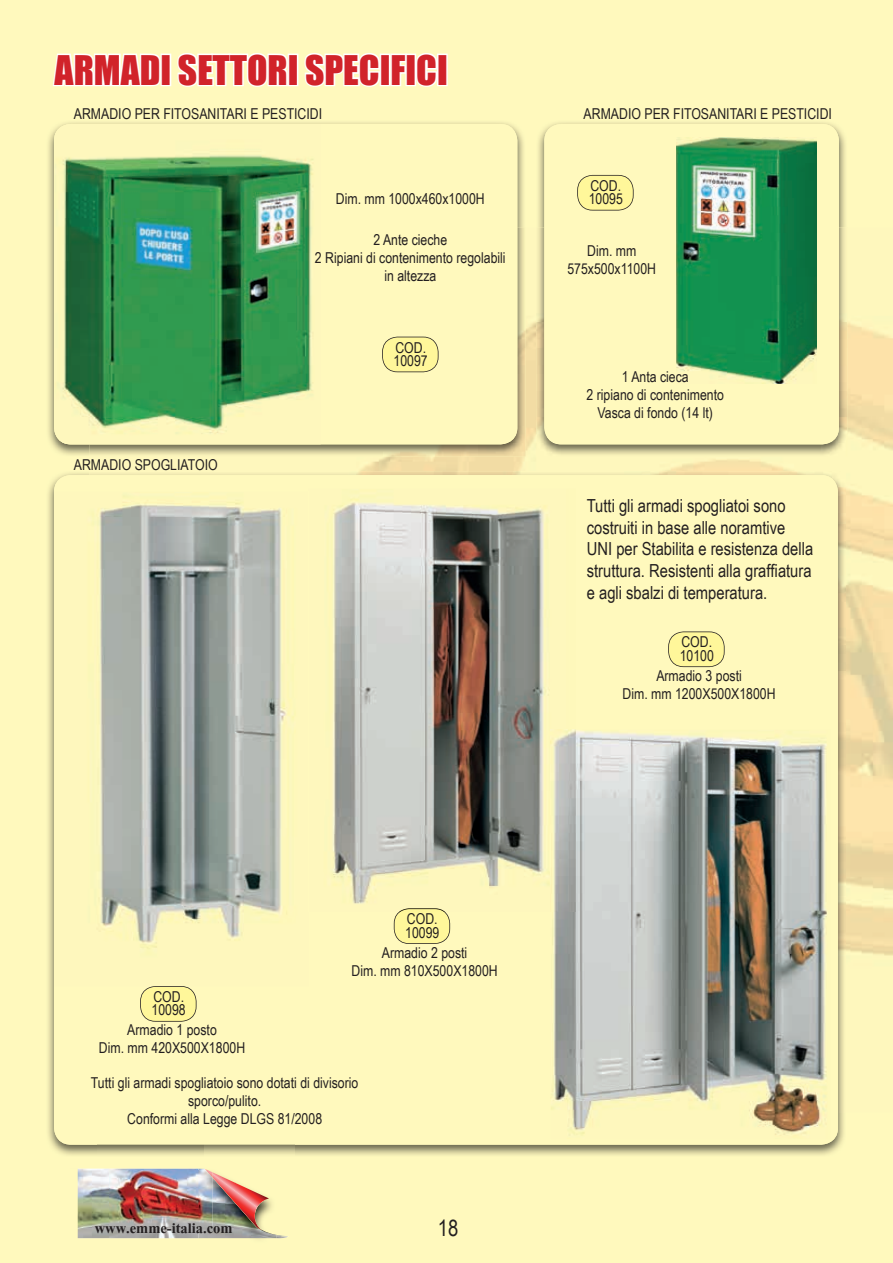
<style>
.page{position:relative;width:893px;height:1263px;background:#fff9bd}
.page>*{position:absolute;margin:0;border:0;box-sizing:border-box;transform-origin:0 0}
.t1{font:37.5px "Impact";color:#d1232a}
.t2{font:22.5px "Arial Narrow";color:#231f20}
.t3{font:18px/21.6px "Arial Narrow";color:#231f20}
.t4{font:700 18px "Aparajita";color:#231f20}
.t5{font:15px/18px "Arial Narrow";color:#231f20;text-align:center}
</style>
<div class="page">
<img style="left:77px;top:1168px;width:211px;height:71px">
<img style="left:48px;top:122px;width:476px;height:333px">
<img style="left:89px;top:227px;width:436px;height:229px">
<div style="left:54px;top:124px;width:463px;height:320px;background:#fff9bd;border-radius:17px"></div>
<img style="left:55px;top:124px;width:258px;height:320px">
<svg style="left:382px;top:337px;width:56px;height:35px;background:#f4ec97"></svg>
<svg style="left:52px;top:53px;width:111px;height:34px"></svg>
<div style="left:161px;top:54px;width:10px;height:32px;border:3px solid #fff"></div>
<svg style="left:177px;top:53px;width:113px;height:34px"></svg>
<div style="left:288px;top:54px;width:10px;height:32px;border:3px solid #fff"></div>
<svg style="left:304px;top:53px;width:78px;height:34px"></svg>
<div style="left:380px;top:54px;width:10px;height:32px;border:3px solid #fff"></div>
<svg style="left:389px;top:53px;width:19px;height:34px"></svg>
<div style="left:405px;top:54px;width:11px;height:32px;border:3px solid #fff"></div>
<svg style="left:414px;top:53px;width:25px;height:34px"></svg>
<div style="left:437px;top:54px;width:11px;height:32px;border:3px solid #fff"></div>
<img style="left:536px;top:122px;width:311px;height:334px">
<div style="left:544px;top:124px;width:295px;height:320px;background:#fff9bd;border-radius:17px"></div>
<img style="left:676px;top:138px;width:140px;height:246px">
<svg style="left:577px;top:175px;width:57px;height:36px;background:#f2eb97"></svg>
<img style="left:48px;top:473px;width:50px;height:682px">
<img style="left:295px;top:1112px;width:549px;height:43px">
<img style="left:89px;top:471px;width:757px;height:53px">
<img style="left:838px;top:524px;width:8px;height:588px">
<div style="left:54px;top:475px;width:784px;height:670px;background:#fff9bd;border-radius:17px"></div>
<img style="left:99px;top:502px;width:195px;height:447px">
<svg style="left:140px;top:986px;width:57px;height:36px;background:#f2ea96"></svg>
<img style="left:551px;top:730px;width:276px;height:405px">
<svg style="left:394px;top:912px;width:56px;height:32px;background:#f5ed97"></svg>
<svg style="left:668px;top:631px;width:57px;height:36px;background:#f2eb97"></svg>
<img style="left:333px;top:499px;width:241px;height:405px">
<img style="left:551px;top:730px;width:25px;height:182px">
<img style="left:405px;top:908px;width:35px;height:1px">
<img style="left:399px;top:909px;width:46px;height:3px">
<h1 class="t1" style="left:55px;top:41px;width:395px">ARMADI SETTORI SPECIFICI</h1>
<p class="t5" style="left:74px;top:105px;width:250px">ARMADIO PER FITOSANITARI E PESTICIDI</p>
<p class="t5" style="left:584px;top:105px;width:250px">ARMADIO PER FITOSANITARI E PESTICIDI</p>
<p class="t5" style="left:74px;top:456px;width:145px">ARMADIO SPOGLIATOIO</p>
<p class="t5" style="left:336px;top:190px;width:151px">Dim. mm 1000x460x1000H</p>
<p class="t5" style="left:315px;top:230px;width:192px">2 Ante cieche<br>2 Ripiani di contenimento regolabili in altezza</p>
<p class="t5" style="left:394px;top:340px;width:36px;line-height:13.2px;text-align:left">COD.<br>10097</p>
<p class="t5" style="left:589px;top:178px;width:36px;line-height:13.2px;text-align:left">COD.<br>10095</p>
<p class="t5" style="left:567px;top:241px;width:90px">Dim. mm<br>575x500x1100H</p>
<p class="t5" style="left:586px;top:368px;width:139px">1 Anta cieca<br>2 ripiano di contenimento<br>Vasca di fondo (14 lt)</p>
<p class="t3" style="left:587px;top:494px;width:228px">Tutti gli armadi spogliatoi sono costruiti in base alle noramtive UNI per Stabilita e resistenza della struttura. Resistenti alla graffiatura e agli sbalzi di temperatura.</p>
<p class="t5" style="left:680px;top:635px;width:36px;line-height:13.2px;text-align:left">COD.<br>10100</p>
<p class="t5" style="left:622px;top:666px;width:155px">Armadio 3 posti<br>Dim. mm 1200X500X1800H</p>
<p class="t5" style="left:405px;top:912px;width:36px;line-height:13.2px;text-align:left">COD.<br>10099</p>
<p class="t5" style="left:351px;top:943px;width:148px">Armadio 2 posti<br>Dim. mm 810X500X1800H</p>
<p class="t5" style="left:152px;top:989px;width:36px;line-height:13.2px;text-align:left">COD.<br>10098</p>
<p class="t5" style="left:99px;top:1020px;width:148px">Armadio 1 posto<br>Dim. mm 420X500X1800H</p>
<p class="t5" style="left:91px;top:1073px;width:269px">Tutti gli armadi spogliatoio sono dotati di divisorio sporco/pulito.<br>Conformi alla Legge DLGS 81/2008</p>
<p class="t4" style="left:95px;top:1217px;width:139px">www.emme-italia.com</p>
<h2 class="t2" style="left:438px;top:1211px;width:22px">18</h2>
</div>
